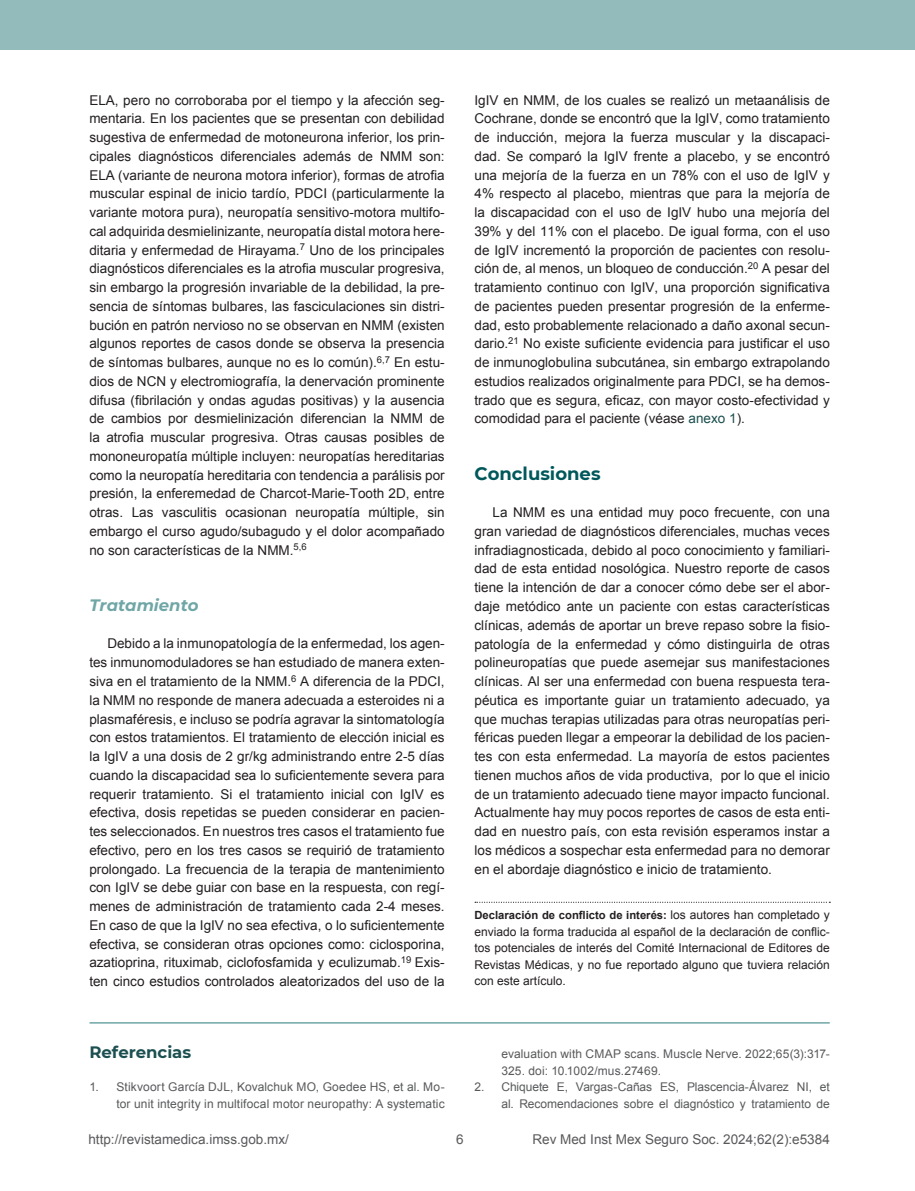
<style>
.page{position:relative;width:915px;height:1191px;background:#fff}
.page>*{position:absolute;margin:0;border:0;box-sizing:border-box;transform-origin:0 0}
.t1{font:700 18px "Montserrat";color:#01585b}
.t2{font:italic 700 16.5px "Montserrat";color:#70a6a6}
.t3{font:700 16.5px "Montserrat";color:#1c4f4f}
.t4{font:13.5px/18.8px "Arial";color:#231f20;text-align:justify}
.t5{font:13.5px "Arial";color:#58595b}
.t6{font:12px/16.5px "Arial";letter-spacing:.005em;color:#58595b;text-align:right}
.t7{font:12px/16.5px "Arial";color:#231f20;text-align:justify}
.t8{font:700 11.25px "Arial";color:#231f20}
.s1{color:#1c4f4f}
.s2{font-weight:400;font-size:12px}
</style>
<div class="page">
<div style="left:0;top:0;width:914px;height:50px;background:#93bbbb"></div>
<svg style="left:475px;top:901px;width:355px;height:1px"></svg>
<hr style="left:89px;top:1022px;width:740px;height:1px;background:#70a6a6">
<p class="t4" style="left:89px;top:91px;width:357px">ELA, pero no corroboraba por el tiempo y la afección seg&shy;mentaria. En los pacientes que se presentan con debilidad sugestiva de enfermedad de motoneurona inferior, los prin&shy;cipales diagnósticos diferenciales además de NMM son:<br>ELA (variante de neurona motora inferior), formas de atrofia muscular espinal de inicio tardío, PDCI (particularmente la variante motora pura), neuropatía sensitivo-motora multifo&shy;cal adquirida desmielinizante, neuropatía distal motora here&shy;ditaria y enfermedad de Hirayama.<sup>7</sup> Uno de los principales diagnósticos diferenciales es la atrofia muscular progresiva, sin embargo la progresión invariable de la debilidad, la pre&shy;sencia de síntomas bulbares, las fasciculaciones sin distri&shy;bución en patrón nervioso no se observan en NMM (existen algunos reportes de casos donde se observa la presencia de síntomas bulbares, aunque no es lo común).<sup>6,7</sup> En estu&shy;dios de NCN y electromiografía, la denervación prominente difusa (fibrilación y ondas agudas positivas) y la ausencia de cambios por desmielinización diferencian la NMM de la atrofia muscular progresiva. Otras causas posibles de mononeuropatía múltiple incluyen: neuropatías hereditarias como la neuropatía hereditaria con tendencia a parálisis por presión, la enferemedad de Charcot-Marie-Tooth 2D, entre otras. Las vasculitis ocasionan neuropatía múltiple, sin embargo el curso agudo/subagudo y el dolor acompañado no son características de la NMM.<sup>5,6</sup></p>
<p class="t2" style="left:89px;top:593px;width:111px">Tratamiento</p>
<p class="t4" style="left:89px;top:634px;width:357px;text-indent:18px">Debido a la inmunopatología de la enfermedad, los agen&shy;tes inmunomoduladores se han estudiado de manera exten&shy;siva en el tratamiento de la NMM.<sup>6</sup> A diferencia de la PDCI, la NMM no responde de manera adecuada a esteroides ni a plasmaféresis, e incluso se podría agravar la sintomatología con estos tratamientos. El tratamiento de elección inicial es la IgIV a una dosis de 2 gr/kg administrando entre 2-5 días cuando la discapacidad sea lo suficientemente severa para requerir tratamiento. Si el tratamiento inicial con IgIV es efectiva, dosis repetidas se pueden considerar en pacien&shy;tes seleccionados. En nuestros tres casos el tratamiento fue efectivo, pero en los tres casos se requirió de tratamiento prolongado. La frecuencia de la terapia de mantenimiento con IgIV se debe guiar con base en la respuesta, con regí&shy;menes de administración de tratamiento cada 2-4 meses.<br>En caso de que la IgIV no sea efectiva, o lo suficientemente efectiva, se consideran otras opciones como: ciclosporina, azatioprina, rituximab, ciclofosfamida y eculizumab.<sup>19</sup> Exis&shy;ten cinco estudios controlados aleatorizados del uso de la</p>
<p class="t3" style="left:89px;top:1040px;width:103px">Referencias</p>
<p class="t6" style="left:89px;top:1079px;width:357px">1. Stikvoort García DJL, Kovalchuk MO, Goedee HS, et al. Mo&shy;tor unit integrity in multifocal motor neuropathy: A systematic</p>
<p class="t4" style="left:474px;top:91px;width:357px">IgIV en NMM, de los cuales se realizó un metaanálisis de Cochrane, donde se encontró que la IgIV, como tratamiento de inducción, mejora la fuerza muscular y la discapaci&shy;dad. Se comparó la IgIV frente a placebo, y se encontró una mejoría de la fuerza en un 78% con el uso de IgIV y 4% respecto al placebo, mientras que para la mejoría de la discapacidad con el uso de IgIV hubo una mejoría del 39% y del 11% con el placebo. De igual forma, con el uso de IgIV incrementó la proporción de pacientes con resolu&shy;ción de, al menos, un bloqueo de conducción.<sup>20</sup> A pesar del tratamiento continuo con IgIV, una proporción significativa de pacientes pueden presentar progresión de la enferme&shy;dad, esto probablemente relacionado a daño axonal secun&shy;dario.<sup>21</sup> No existe suficiente evidencia para justificar el uso de inmunoglobulina subcutánea, sin embargo extrapolando estudios realizados originalmente para PDCI, se ha demos&shy;trado que es segura, eficaz, con mayor costo-efectividad y comodidad para el paciente (véase <span class="s1">anexo 1</span>).</p>
<h1 class="t1" style="left:474px;top:460px;width:127px">Conclusiones</h1>
<p class="t4" style="left:474px;top:503px;width:357px;text-indent:18px">La NMM es una entidad muy poco frecuente, con una gran variedad de diagnósticos diferenciales, muchas veces infradiagnosticada, debido al poco conocimiento y familiari&shy;dad de esta entidad nosológica. Nuestro reporte de casos tiene la intención de dar a conocer cómo debe ser el abor&shy;daje metódico ante un paciente con estas características clínicas, además de aportar un breve repaso sobre la fisio&shy;patología de la enfermedad y cómo distinguirla de otras polineuropatías que puede asemejar sus manifestaciones clínicas. Al ser una enfermedad con buena respuesta tera&shy;péutica es importante guiar un tratamiento adecuado, ya que muchas terapias utilizadas para otras neuropatías peri&shy;féricas pueden llegar a empeorar la debilidad de los pacien&shy;tes con esta enfermedad. La mayoría de estos pacientes tienen muchos años de vida productiva, por lo que el inicio de un tratamiento adecuado tiene mayor impacto funcional.<br>Actualmente hay muy pocos reportes de casos de esta enti&shy;dad en nuestro país, con esta revisión esperamos instar a los médicos a sospechar esta enfermedad para no demorar en el abordaje diagnóstico e inicio de tratamiento.</p>
<p class="t8" style="left:474px;top:908px;width:357px">Declaración de conflicto de interés: <span class="s2">los autores han completado y</span></p>
<p class="t7" style="left:474px;top:923px;width:357px">enviado la forma traducida al español de la declaración de conflic&shy;tos potenciales de interés del Comité Internacional de Editores de Revistas Médicas, y no fue reportado alguno que tuviera relación con este artículo.</p>
<p class="t6" style="left:501px;top:1045px;width:330px;text-align:left">evaluation with CMAP scans. Muscle Nerve. 2022;65(3):317-<br>325. doi: 10.1002/mus.27469.</p>
<p class="t6" style="left:474px;top:1078px;width:357px">2. Chiquete E, Vargas-Cañas ES, Plascencia-Álvarez NI, et al. Recomendaciones sobre el diagnóstico y tratamiento de</p>
<p class="t5" style="left:88px;top:1130px;width:202px">http://revistamedica.imss.gob.mx/</p>
<p class="t5" style="left:456px;top:1130px;width:9px">6</p>
<p class="t5" style="left:532px;top:1130px;width:299px">Rev Med Inst Mex Seguro Soc. 2024;62(2):e5384</p>
</div>
